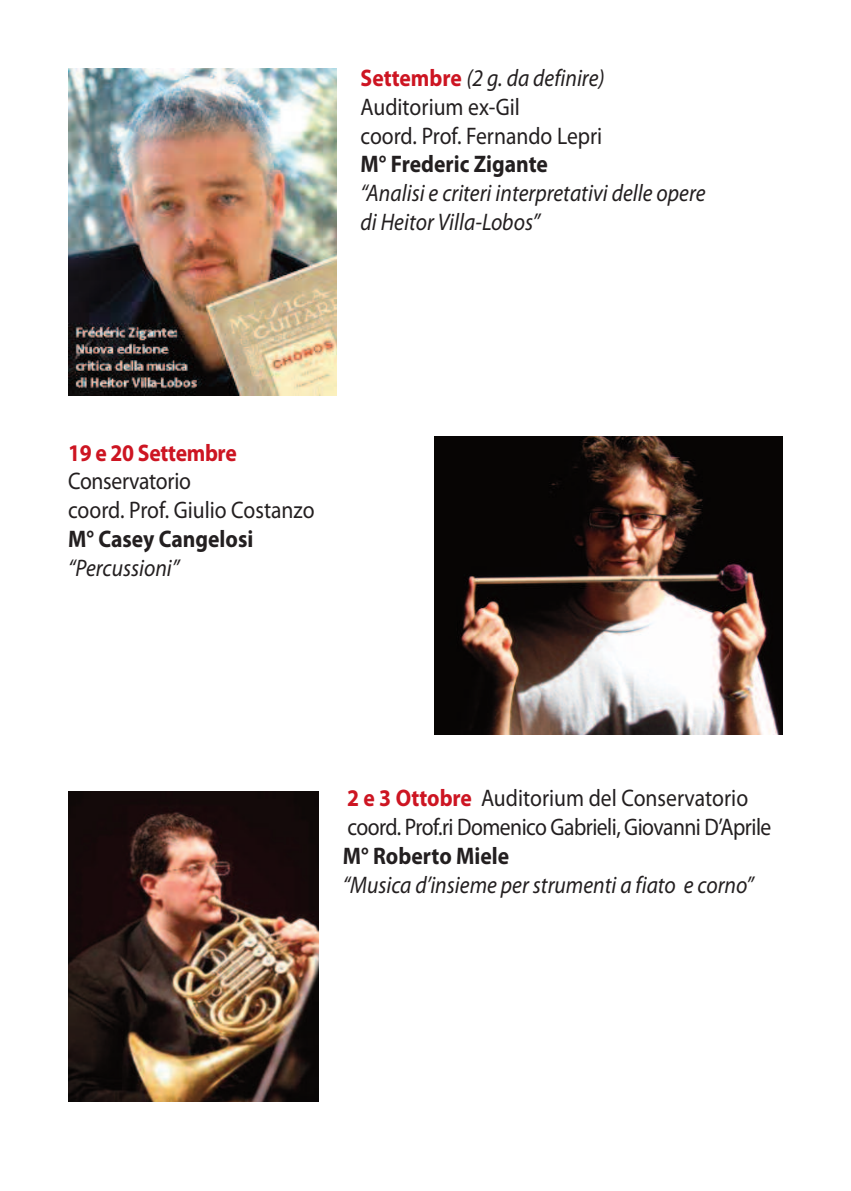
<style>
.page{position:relative;width:851px;height:1191px;background:#fff}
.page>*{position:absolute;margin:0;border:0;box-sizing:border-box;transform-origin:0 0}
.t1{font:italic 24px/28.8px "Myriad Pro";color:#231f20;scale:.9 1}
.t2{font:24px/28.8px "Myriad Pro";letter-spacing:-.005em;color:#231f20;scale:.9 1}
.t3{font:24px/28.8px "Myriad Pro";letter-spacing:-.025em;color:#231f20;scale:.9 1}
.t4{font:700 24px "Myriad Pro";color:#231f20;scale:.9 1}
.t5{font:700 24px "Myriad Pro";letter-spacing:-.015em;color:#cd1522;scale:.9 1}
.s1{font-weight:700;color:#cd1522}
.s2{font-style:italic}
</style>
<div class="page">
<img style="left:68px;top:68px;width:268px;height:327px">
<img style="left:434px;top:437px;width:348px;height:298px">
<img style="left:68px;top:791px;width:251px;height:311px">
<p class="t2" style="left:360px;top:65px;width:273px"><span class="s1">Settembre</span> <span class="s2">(2 g. da definire)<br></span>Auditorium ex-Gil<br>coord. Prof. Fernando Lepri</p>
<p class="t4" style="left:360px;top:155px;width:210px">M° Frederic Zigante</p>
<p class="t1" style="left:360px;top:181px;width:385px">“Analisi e criteri interpretativi delle opere di Heitor Villa-Lobos”</p>
<p class="t5" style="left:68px;top:443px;width:189px">19 e 20 Settembre</p>
<p class="t2" style="left:68px;top:469px;width:275px">Conservatorio<br>coord. Prof. Giulio Costanzo</p>
<p class="t4" style="left:68px;top:530px;width:207px">M° Casey Cangelosi</p>
<p class="t1" style="left:68px;top:555px;width:125px">“Percussioni”</p>
<p class="t3" style="left:347px;top:785px;width:473px"><span class="s1">2 e 3 Ottobre</span> Auditorium del Conservatorio coord. Prof.ri Domenico Gabrieli, Giovanni D’Aprile</p>
<p class="t4" style="left:343px;top:847px;width:186px">M° Roberto Miele</p>
<p class="t1" style="left:343px;top:872px;width:458px">“Musica d’insieme per strumenti a fiato e corno”</p>
</div>
